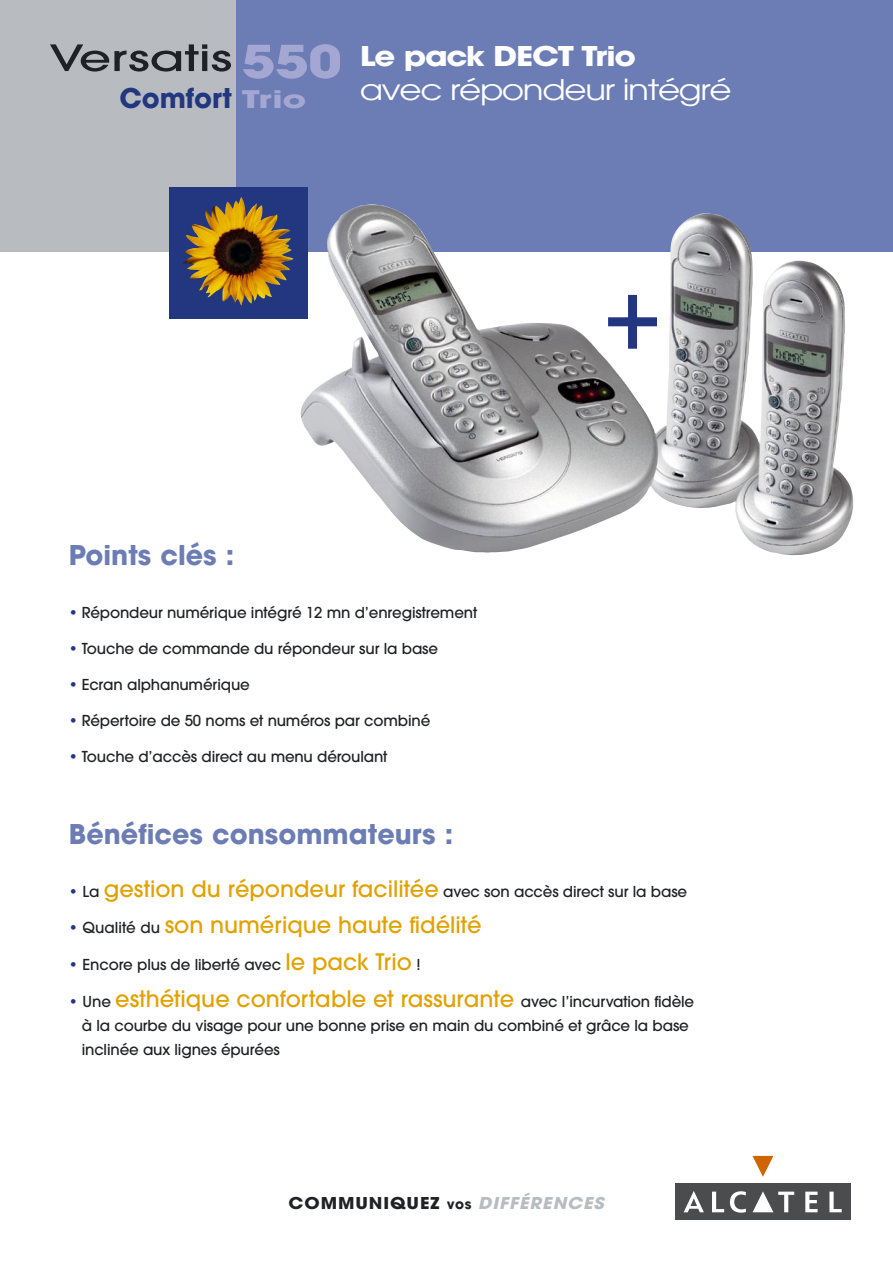
<style>
.page{position:relative;width:893px;height:1263px;background:#fff}
.page>*{position:absolute;margin:0;border:0;box-sizing:border-box;transform-origin:0 0}
.t1{font:700 45px "Avant Garde";color:#a4a7d2;scale:1.2 1}
.t2{font:500 36px "Avant Garde";color:#202124;scale:1.4 1}
.Normal_e{font:28.5px "Avant Garde";letter-spacing:-.04em;color:#fff;scale:1.2 1}
.Normal_e-2{font:700 27px "Avant Garde";color:#6b7db4}
.Normal_e-3{font:700 27px "Avant Garde";letter-spacing:-.04em;color:#fff;scale:1.2 1}
.t3{font:700 27px "Avant Garde";color:#233781}
.t4{font:700 24px "Avant Garde";color:#a4a7d2;scale:1.5 1}
.t5{font:500 22.5px "Avant Garde";color:#e1a200}
.t6{font:700 16.2px "Avant Garde";letter-spacing:.05em;color:#202124;scale:1.11 1}
.t7{font:500 15px/24px "Avant Garde";letter-spacing:-.01em;color:#202124}
.s1{color:#233781}
.s2{font-size:22.5px;color:#e1a200}
.s3{font-size:15px;color:#233781}
.s4{font-size:15px;color:#202124}
.s5{font-size:13.5px}
.s6{font-style:italic;color:#b8bbc0}
</style>
<div class="page">
<div style="left:0;top:0;width:893px;height:252px;background:#6b7db4"></div>
<div style="left:0;top:0;width:235px;height:252px;background:#b8bbc0"></div>
<svg style="left:169px;top:187px;width:138px;height:131px;background:#594f4d"></svg>
<img style="left:183px;top:263px;width:53px;height:42px">
<img style="left:297px;top:204px;width:557px;height:352px">
<div style="left:628px;top:295px;width:9px;height:54px;background:#233781"></div>
<div style="left:608px;top:317px;width:49px;height:9px;background:#233781"></div>
<div style="left:675px;top:1183px;width:175px;height:37px;background:#4b4c4d"></div>
<svg style="left:684px;top:1191px;width:20px;height:21px"></svg>
<svg style="left:712px;top:1191px;width:12px;height:21px"></svg>
<svg style="left:730px;top:1191px;width:16px;height:22px"></svg>
<svg style="left:805px;top:1191px;width:13px;height:21px"></svg>
<svg style="left:829px;top:1191px;width:13px;height:21px"></svg>
<svg style="left:752px;top:1191px;width:42px;height:21px"></svg>
<svg style="left:752px;top:1156px;width:21px;height:21px"></svg>
<p class="t2" style="left:49px;top:36px;width:132px">Versatis</p>
<p class="t3" style="left:119px;top:81px;width:114px">Comfort</p>
<p class="t1" style="left:242px;top:32px;width:85px">550</p>
<p class="t4" style="left:242px;top:83px;width:45px">Trio</p>
<p class="Normal_e-3" style="left:360px;top:38px;width:232px">Le pack DECT Trio</p>
<p class="Normal_e" style="left:360px;top:72px;width:311px">avec répondeur intégré</p>
<p class="Normal_e-2" style="left:69px;top:538px;width:167px">Points clés :</p>
<p class="t7" style="left:69px;top:601px;width:410px"><span class="s1">•</span> Répondeur numérique intégré 12 mn d’enregistrement</p>
<p class="t7" style="left:69px;top:637px;width:371px"><span class="s1">•</span> Touche de commande du répondeur sur la base</p>
<p class="t7" style="left:69px;top:673px;width:182px"><span class="s1">•</span> Ecran alphanumérique</p>
<p class="t7" style="left:69px;top:709px;width:363px"><span class="s1">•</span> Répertoire de 50 noms et numéros par combiné</p>
<p class="t7" style="left:69px;top:745px;width:320px"><span class="s1">•</span> Touche d’accès direct au menu déroulant</p>
<p class="Normal_e-2" style="left:69px;top:816px;width:386px">Bénéfices consommateurs :</p>
<p class="t7" style="left:69px;top:879px;width:620px"><span class="s1">•</span> La <span class="s2">gestion du répondeur facilitée</span> avec son accès direct sur la base</p>
<p class="t5" style="left:69px;top:911px;width:414px"><span class="s3">•</span> <span class="s4">Qualité du</span> son numérique haute fidélité</p>
<p class="t7" style="left:69px;top:953px;width:353px"><span class="s1">•</span> Encore plus de liberté avec <span class="s2">le pack Trio</span> !</p>
<p class="t5" style="left:69px;top:985px;width:627px"><span class="s3">•</span> <span class="s4">Une</span> esthétique confortable et rassurante <span class="s4">avec l’incurvation fidèle</span></p>
<p class="t7" style="left:82px;top:1013px;width:609px">à la courbe du visage pour une bonne prise en main du combiné et grâce la base inclinée aux lignes épurées</p>
<p class="t6" style="left:289px;top:1192px;width:285px">COMMUNIQUEZ <span class="s5">vos</span> <span class="s6">DIFFÉRENCES</span></p>
</div>
